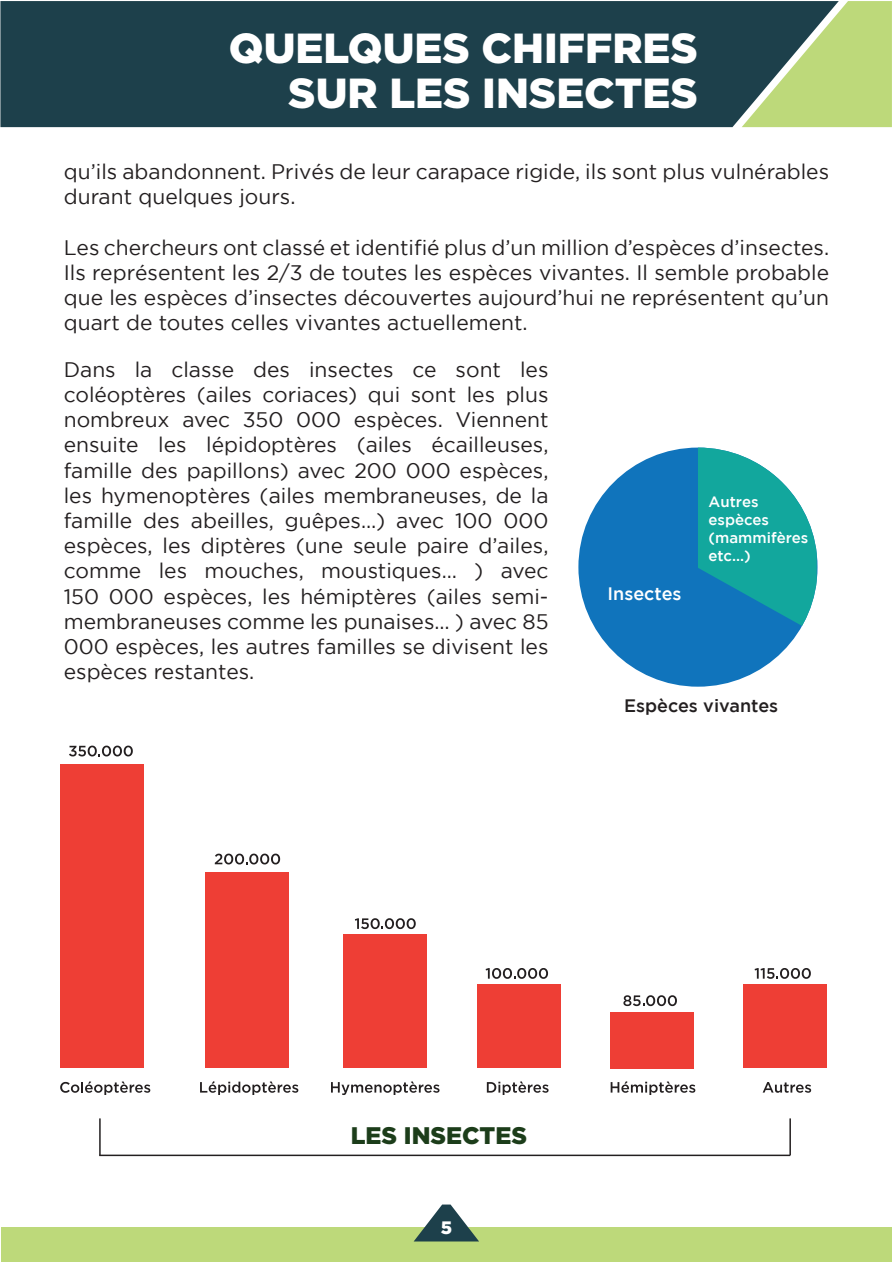
<style>
.page{position:relative;width:893px;height:1263px;background:#fff}
.page>*{position:absolute;margin:0;border:0;box-sizing:border-box;transform-origin:0 0}
.t1{font:900 42px "Gotham";color:#fff}
.t2{font:900 24px "Gotham";color:#1c3d1a}
.t3{font:21px/25.2px "Gotham";color:#231f20;text-align:justify}
.t4{font:500 18px "Gotham";color:#231f20}
.t5{font:500 18px "Gotham";color:#fff}
.t6{font:900 18px "Gotham";color:#fff}
.t7{font:500 15px/18px "Gotham";color:#fff}
</style>
<div class="page">
<div style="left:0;top:1px;width:742px;height:126px;background:#1d404b"></div>
<svg style="left:742px;top:1px;width:150px;height:126px;background:#91ad73"></svg>
<div style="left:1px;top:1227px;width:890px;height:35px;background:#bdd97a"></div>
<svg style="left:414px;top:1204px;width:65px;height:37px"></svg>
<div style="left:578px;top:448px;width:239px;height:239px;background:#1074bc;border-radius:50%"></div>
<svg style="left:698px;top:448px;width:119px;height:195px"></svg>
<div style="left:61px;top:764px;width:83px;height:304px;background:#ee3e35"></div>
<div style="left:205px;top:872px;width:83px;height:196px;background:#ee3e35"></div>
<div style="left:344px;top:935px;width:83px;height:133px;background:#ee3e35"></div>
<div style="left:477px;top:984px;width:83px;height:84px;background:#ee3e35"></div>
<div style="left:610px;top:1012px;width:83px;height:56px;background:#ee3e35"></div>
<svg style="left:69px;top:746px;width:64px;height:10px"></svg>
<svg style="left:60px;top:1081px;width:90px;height:14px"></svg>
<svg style="left:200px;top:1081px;width:98px;height:14px"></svg>
<svg style="left:331px;top:1081px;width:108px;height:14px"></svg>
<svg style="left:487px;top:1081px;width:62px;height:14px"></svg>
<svg style="left:611px;top:1081px;width:84px;height:14px"></svg>
<svg style="left:763px;top:1082px;width:48px;height:11px"></svg>
<svg style="left:215px;top:854px;width:65px;height:10px"></svg>
<svg style="left:355px;top:918px;width:61px;height:11px"></svg>
<svg style="left:486px;top:968px;width:62px;height:11px"></svg>
<div style="left:743px;top:984px;width:83px;height:84px;background:#ee3e35"></div>
<svg style="left:755px;top:968px;width:56px;height:11px"></svg>
<svg style="left:623px;top:995px;width:54px;height:11px"></svg>
<hr style="left:99px;top:1118px;width:2px;height:37px;background:#231f20">
<hr style="left:99px;top:1154px;width:691px;height:2px;background:#231f20">
<hr style="left:789px;top:1118px;width:2px;height:37px;background:#231f20">
<p class="t1" style="left:229px;top:23px;width:471px">QUELQUES CHIFFRES</p>
<p class="t1" style="left:288px;top:68px;width:411px">SUR LES INSECTES</p>
<p class="t3" style="left:64px;top:159px;width:767px">qu’ils abandonnent. Privés de leur carapace rigide, ils sont plus vulnérables durant quelques jours.</p>
<p class="t3" style="left:64px;top:234px;width:767px">Les chercheurs ont classé et identifié plus d’un million d’espèces d’insectes.<br>Ils représentent les 2/3 de toutes les espèces vivantes. Il semble probable que les espèces d’insectes découvertes aujourd’hui ne représentent qu’un quart de toutes celles vivantes actuellement.</p>
<p class="t3" style="left:64px;top:356px;width:486px">Dans la classe des insectes ce sont les coléoptères (ailes coriaces) qui sont les plus nombreux avec 350 000 espèces. Viennent ensuite les lépidoptères (ailes écailleuses, famille des papillons) avec 200 000 espèces, les hymenoptères (ailes membraneuses, de la famille des abeilles, guêpes…) avec 100 000 espèces, les diptères (une seule paire d’ailes, comme les mouches, moustiques… ) avec 150 000 espèces, les hémiptères (ailes semi&shy;membraneuses comme les punaises… ) avec 85<br>000 espèces, les autres familles se divisent les espèces restantes.</p>
<p class="t5" style="left:607px;top:583px;width:75px">Insectes</p>
<p class="t7" style="left:709px;top:492px;width:101px">Autres espèces (mammifères etc...)</p>
<p class="t4" style="left:624px;top:695px;width:156px">Espèces vivantes</p>
<p class="t2" style="left:351px;top:1122px;width:178px">LES INSECTES</p>
<p class="t6" style="left:441px;top:1217px;width:13px">5</p>
</div>
